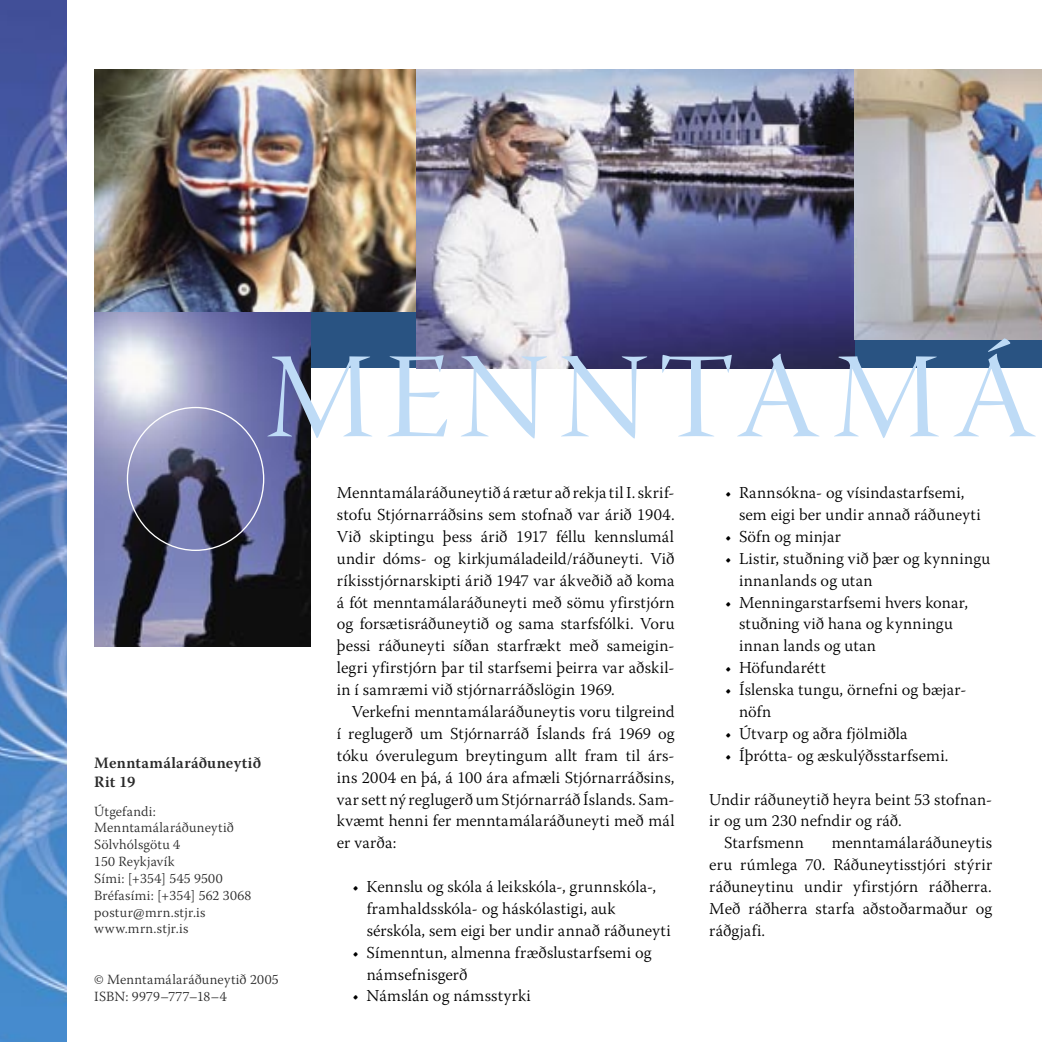
<style>
.page{position:relative;width:1042px;height:1042px;background:#fff}
.page>*{position:absolute;margin:0;border:0;box-sizing:border-box;transform-origin:0 0}
.t1{font:120.75px "Warnock Pro Disp";letter-spacing:.09em;color:#bedbf6}
.t2{font:300 16.62px/21.9px "Warnock Pro";letter-spacing:.01em;color:#000}
.t3{font:600 15.75px/18.9px "Warnock Pro";letter-spacing:.015em;color:#2a2a2a}
.t4{font:300 14px/16.8px "Warnock Pro";letter-spacing:.02em;color:#2a2a2a}
</style>
<div class="page">
<img style="left:94px;top:69px;width:323px;height:244px">
<div style="left:94px;top:313px;width:948px;height:55px;background:#295382"></div>
<img style="left:94px;top:313px;width:216px;height:333px">
<img style="left:0;top:0;width:67px;height:1042px">
<img style="left:417px;top:69px;width:438px;height:299px">
<img style="left:855px;top:69px;width:187px;height:271px">
<h1 class="t1" style="left:265px;top:332px;width:772px">MENNTAMÁ</h1>
<p class="t3" style="left:94px;top:753px;width:168px">Menntamálaráðuneytið<br>Rit 19</p>
<p class="t4" style="left:94px;top:802px;width:159px">Útgefandi:<br>Menntamálaráðuneytið<br>Sölvhólsgötu 4<br>150 Reykjavík<br>Sími: [+354] 545 9500<br>Bréfasími: [+354] 562 3068 postur@mrn.stjr.is www.mrn.stjr.is</p>
<p class="t4" style="left:94px;top:970px;width:186px">© Menntamálaráðuneytið 2005<br>ISBN: 9979–777–18–4</p>
<p class="t2" style="left:337px;top:481px;width:339px;text-align:justify">Menntamálaráðuneytið á rætur að rekja til I. skrif&shy;stofu Stjórnarráðsins sem stofnað var árið 1904.<br>Við skiptingu þess árið 1917 féllu kennslumál undir dóms- og kirkjumáladeild/ráðuneyti. Við ríkisstjórnarskipti árið 1947 var ákveðið að koma á fót menntamálaráðuneyti með sömu yfirstjórn og forsætisráðuneytið og sama starfsfólki. Voru þessi ráðuneyti síðan starfrækt með sameigin&shy;legri yfirstjórn þar til starfsemi þeirra var aðskil&shy;in í samræmi við stjórnarráðslögin 1969.</p>
<p class="t2" style="left:337px;top:700px;width:339px;text-align:justify;text-indent:15px">Verkefni menntamálaráðuneytis voru tilgreind í reglugerð um Stjórnarráð Íslands frá 1969 og tóku óverulegum breytingum allt fram til árs&shy;ins 2004 en þá, á 100 ára afmæli Stjórnarráðsins, var sett ný reglugerð um Stjórnarráð Íslands. Sam&shy;kvæmt henni fer menntamálaráðuneyti með mál er varða:</p>
<p class="t2" style="left:367px;top:875px;width:305px;text-indent:-14px">• Kennslu og skóla á leikskóla-, grunnskóla-, framhaldsskóla- og háskólastigi, auk sérskóla, sem eigi ber undir annað ráðuneyti</p>
<p class="t2" style="left:367px;top:941px;width:286px;text-indent:-14px">• Símenntun, almenna fræðslustarfsemi og námsefnisgerð</p>
<p class="t2" style="left:353px;top:985px;width:180px">• Námslán og námsstyrki</p>
<p class="t2" style="left:739px;top:481px;width:243px;text-indent:-14px">• Rannsókna- og vísindastarfsemi, sem eigi ber undir annað ráðuneyti</p>
<p class="t2" style="left:725px;top:525px;width:118px">• Söfn og minjar</p>
<p class="t2" style="left:739px;top:547px;width:253px;text-indent:-14px">• Listir, stuðning við þær og kynningu innanlands og utan</p>
<p class="t2" style="left:739px;top:591px;width:230px;text-indent:-14px">• Menningarstarfsemi hvers konar, stuðning við hana og kynningu innan lands og utan</p>
<p class="t2" style="left:725px;top:656px;width:102px">• Höfundarétt</p>
<p class="t2" style="left:739px;top:678px;width:229px;text-indent:-14px">• Íslenska tungu, örnefni og bæjar&shy;nöfn</p>
<p class="t2" style="left:725px;top:722px;width:184px">• Útvarp og aðra fjölmiðla</p>
<p class="t2" style="left:725px;top:744px;width:225px">• Íþrótta- og æskulýðsstarfsemi.</p>
<p class="t2" style="left:709px;top:788px;width:285px">Undir ráðuneytið heyra beint 53 stofnan-</p>
<p class="t2" style="left:709px;top:810px;width:194px">ir og um 230 nefndir og ráð.</p>
<p class="t2" style="left:724px;top:831px;width:81px">Starfsmenn</p>
<p class="t2" style="left:709px;top:831px;width:284px;text-align:justify;text-indent:122px">menntamálaráðuneytis eru rúmlega 70. Ráðuneytisstjóri stýrir ráðuneytinu undir yfirstjórn ráðherra.<br>Með ráðherra starfa aðstoðarmaður og ráðgjafi.</p>
</div>
